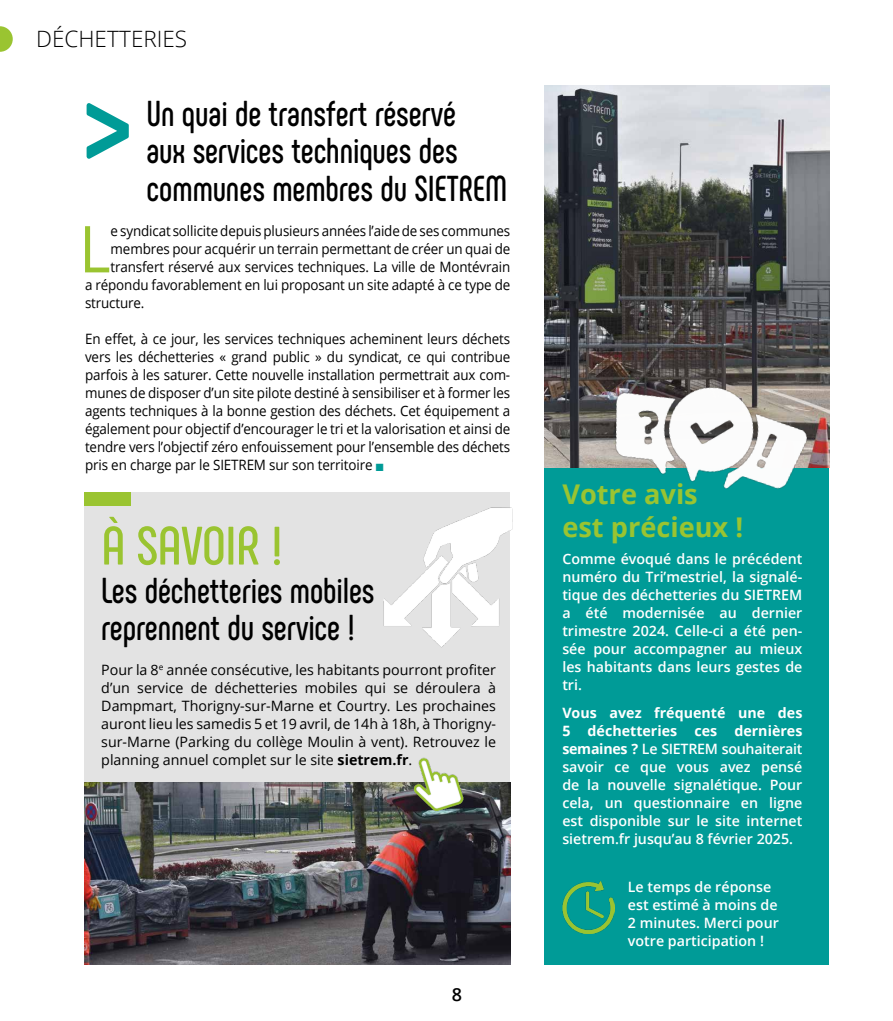
<style>
.page{position:relative;width:893px;height:1021px;background:#fff}
.page>*{position:absolute;margin:0;border:0;box-sizing:border-box;transform-origin:0 0}
.t1{font:64.65px "Open Sans";color:#9ac431;scale:.94 1}
.t2{font:700 54px "Phenomena";letter-spacing:-.01em;color:#9ac431}
.t3{font:700 36px/37.5px "Phenomena";color:#000;scale:.92 1}
.t4{font:700 27.15px/32.5px "Open Sans";color:#9ac431}
.t5{font:300 22.5px "Open Sans";color:#000}
.t6{font:600 18px "Open Sans";color:#000}
.t7{font:14.25px/18px "Open Sans";letter-spacing:-.01em;color:#000;text-align:justify;scale:.94 1}
.t8{font:600 14.25px/18px "Open Sans";color:#fff;text-align:justify}
.t9{font:14.25px/18px "Open Sans";letter-spacing:-.01em;color:#000;text-align:justify}
.s1{color:#009b97}
.s2{font-weight:700}
</style>
<div class="page">
<svg style="left:0;top:26px;width:13px;height:26px"></svg>
<div style="left:544px;top:467px;width:285px;height:497px;background:#009b97"></div>
<img style="left:544px;top:85px;width:285px;height:382px">
<img style="left:562px;top:881px;width:52px;height:52px">
<img style="left:586px;top:347px;width:242px;height:142px">
<div style="left:84px;top:492px;width:426px;height:290px;background:#e3e3e3"></div>
<div style="left:84px;top:492px;width:47px;height:13px;background:#9ac431"></div>
<img style="left:383px;top:507px;width:130px;height:141px">
<img style="left:84px;top:782px;width:426px;height:182px">
<img style="left:388px;top:757px;width:98px;height:79px">
<svg style="left:87px;top:103px;width:42px;height:56px"></svg>
<h3 class="t5" style="left:36px;top:23px;width:153px">DÉCHETTERIES</h3>
<h3 class="t3" style="left:147px;top:94px;width:393px">Un quai de transfert réservé<br>aux services techniques des communes membres du SIETREM</h3>
<h1 class="t1" style="left:79px;top:205px;width:35px">L</h1>
<p class="t7" style="left:111px;top:222px;width:427px">e syndicat sollicite depuis plusieurs années l’aide de ses communes</p>
<p class="t7" style="left:111px;top:240px;width:427px">membres pour acquérir un terrain permettant de créer un quai de</p>
<p class="t7" style="left:111px;top:258px;width:427px">transfert réservé aux services techniques. La ville de Montévrain</p>
<p class="t7" style="left:85px;top:276px;width:454px">a répondu favorablement en lui proposant un site adapté à ce type de</p>
<p class="t7" style="left:85px;top:294px;width:65px">structure.</p>
<p class="t7" style="left:85px;top:330px;width:454px">En effet, à ce jour, les services techniques acheminent leurs déchets vers les déchetteries « grand public » du syndicat, ce qui contribue parfois à les saturer. Cette nouvelle installation permettrait aux com&shy;munes de disposer d’un site pilote destiné à sensibiliser et à former les agents techniques à la bonne gestion des déchets. Cet équipement a également pour objectif d’encourager le tri et la valorisation et ainsi de tendre vers l’objectif zéro enfouissement pour l’ensemble des déchets pris en charge par le SIETREM sur son territoire <span class="s1">■</span></p>
<h2 class="t2" style="left:101px;top:513px;width:183px">À SAVOIR !</h2>
<h3 class="t3" style="left:101px;top:571px;width:299px">Les déchetteries mobiles reprennent du service !</h3>
<p class="t9" style="left:101px;top:660px;width:396px">Pour la 8<sup>e</sup> année consécutive, les habitants pourront profiter d’un service de déchetteries mobiles qui se déroulera à Dampmart, Thorigny-sur-Marne et Courtry. Les prochaines auront lieu les samedis 5 et 19 avril, de 14h à 18h, à Thorigny&shy;sur-Marne (Parking du collège Moulin à vent). Retrouvez le planning annuel complet sur le site <span class="s2">sietrem.fr</span>.</p>
<p class="t6" style="left:452px;top:981px;width:12px">8</p>
<h3 class="t4" style="left:562px;top:477px;width:182px">Votre avis est précieux !</h3>
<p class="t8" style="left:562px;top:549px;width:242px">Comme évoqué dans le précédent numéro du Tri’mestriel, la signalé&shy;tique des déchetteries du SIETREM a été modernisée au dernier trimestre 2024. Celle-ci a été pen&shy;sée pour accompagner au mieux les habitants dans leurs gestes de tri.</p>
<p class="t8" style="left:562px;top:703px;width:242px"><span class="s2">Vous avez fréquenté une des 5 déchetteries ces dernières semaines ?</span> Le SIETREM souhaiterait savoir ce que vous avez pensé de la nouvelle signalétique. Pour cela, un questionnaire en ligne est disponible sur le site internet sietrem.fr jusqu’au 8 février 2025.</p>
<p class="t8" style="left:628px;top:877px;width:152px;text-align:left">Le temps de réponse est estimé à moins de<br>2 minutes. Merci pour votre participation !</p>
</div>
